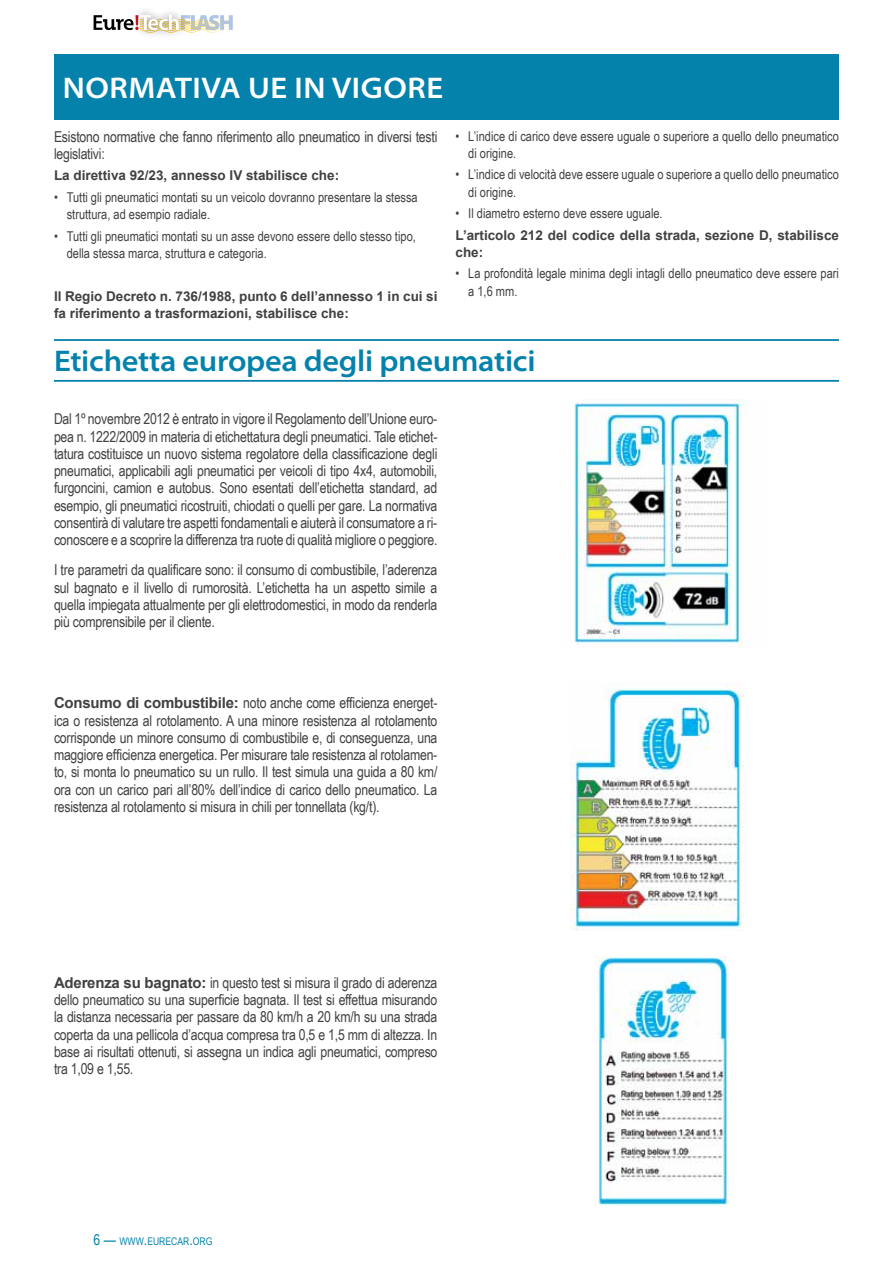
<style>
.page{position:relative;width:893px;height:1263px;background:#fff}
.page>*{position:absolute;margin:0;border:0;box-sizing:border-box;transform-origin:0 0}
.t1{font:600 semi-expanded 30px "Myriad Pro";letter-spacing:-.01em;color:#0482ab}
.t2{font:600 semi-expanded 30px "Myriad Pro";letter-spacing:.02em;color:#fff}
.t3{font:15px/17.2px "Arial Narrow";letter-spacing:-.015em;color:#414042;text-align:justify}
.t4{font:13.5px/17.2px "Arial Narrow";color:#414042}
.t5{font:700 13.5px/17.2px "Arial";color:#414042}
.t6{font:10.5px "Arial Narrow";color:#0482ab}
.s1{font-family:"Arial";font-weight:700}
.s2{font-size:15px}
</style>
<div class="page">
<svg style="left:94px;top:14px;width:139px;height:19px"></svg>
<div style="left:54px;top:54px;width:785px;height:66px;background:#0482ab"></div>
<hr style="left:54px;top:339px;width:785px;height:2px;background:#0482ab">
<hr style="left:54px;top:380px;width:785px;height:2px;background:#0482ab">
<img style="left:574px;top:400px;width:174px;height:247px">
<img style="left:571px;top:682px;width:173px;height:249px">
<img style="left:595px;top:957px;width:133px;height:249px">
<h1 class="t2" style="left:63px;top:71px;width:382px">Normativa UE in vigore</h1>
<p class="t3" style="left:54px;top:127px;width:385px">Esistono normative che fanno riferimento allo pneumatico in diversi testi legislativi:</p>
<p class="t5" style="left:54px;top:167px;width:287px">La direttiva 92/23, annesso IV stabilisce che:</p>
<p class="t4" style="left:67px;top:188px;width:352px;text-indent:-13px">• Tutti gli pneumatici montati su un veicolo dovranno presentare la stessa struttura, ad esempio radiale.</p>
<p class="t4" style="left:67px;top:227px;width:351px;text-indent:-13px">• Tutti gli pneumatici montati su un asse devono essere dello stesso tipo, della stessa marca, struttura e categoria.</p>
<p class="t5" style="left:54px;top:288px;width:385px">Il Regio Decreto n. 736/1988, punto 6 dell’annesso 1 in cui si fa riferimento a trasformazioni, stabilisce che:</p>
<p class="t4" style="left:468px;top:127px;width:372px;text-indent:-13px">• L’indice di carico deve essere uguale o superiore a quello dello pneumatico di origine.</p>
<p class="t4" style="left:468px;top:165px;width:372px;text-indent:-13px">• L’indice di velocità deve essere uguale o superiore a quello dello pneumatico di origine.</p>
<p class="t4" style="left:455px;top:204px;width:209px">• Il diametro esterno deve essere uguale.</p>
<p class="t5" style="left:455px;top:226px;width:385px">L’articolo 212 del codice della strada, sezione D, stabilisce che:</p>
<p class="t4" style="left:468px;top:264px;width:372px;text-indent:-13px">• La profondità legale minima degli intagli dello pneumatico deve essere pari a 1,6 mm.</p>
<h1 class="t1" style="left:54px;top:344px;width:483px">Etichetta europea degli pneumatici</h1>
<p class="t3" style="left:54px;top:410px;width:385px">Dal 1º novembre 2012 è entrato in vigore il Regolamento dell’Unione euro&shy;pea n. 1222/2009 in materia di etichettatura degli pneumatici. Tale etichet&shy;tatura costituisce un nuovo sistema regolatore della classificazione degli pneumatici, applicabili agli pneumatici per veicoli di tipo 4x4, automobili, furgoncini, camion e autobus. Sono esentati dell’etichetta standard, ad esempio, gli pneumatici ricostruiti, chiodati o quelli per gare. La normativa consentirà di valutare tre aspetti fondamentali e aiuterà il consumatore a ri&shy;conoscere e a scoprire la differenza tra ruote di qualità migliore o peggiore.</p>
<p class="t3" style="left:54px;top:561px;width:385px">I tre parametri da qualificare sono: il consumo di combustibile, l’aderenza sul bagnato e il livello di rumorosità. L’etichetta ha un aspetto simile a quella impiegata attualmente per gli elettrodomestici, in modo da renderla più comprensibile per il cliente.</p>
<p class="t3" style="left:54px;top:694px;width:385px"><span class="s1">Consumo di combustibile:</span> noto anche come efficienza energet&shy;ica o resistenza al rotolamento. A una minore resistenza al rotolamento corrisponde un minore consumo di combustibile e, di conseguenza, una maggiore efficienza energetica. Per misurare tale resistenza al rotolamen&shy;to, si monta lo pneumatico su un rullo. Il test simula una guida a 80 km/ ora con un carico pari all’80% dell’indice di carico dello pneumatico. La resistenza al rotolamento si misura in chili per tonnellata (kg/t).</p>
<p class="t3" style="left:54px;top:973px;width:385px"><span class="s1">Aderenza su bagnato:</span> in questo test si misura il grado di aderenza dello pneumatico su una superficie bagnata. Il test si effettua misurando la distanza necessaria per passare da 80 km/h a 20 km/h su una strada coperta da una pellicola d’acqua compresa tra 0,5 e 1,5 mm di altezza. In base ai risultati ottenuti, si assegna un indica agli pneumatici, compreso tra 1,09 e 1,55.</p>
<p class="t6" style="left:94px;top:1233px;width:120px"><span class="s2">6 —</span> WWW<span class="s2">.</span>EURECAR<span class="s2">.</span>ORG</p>
</div>
